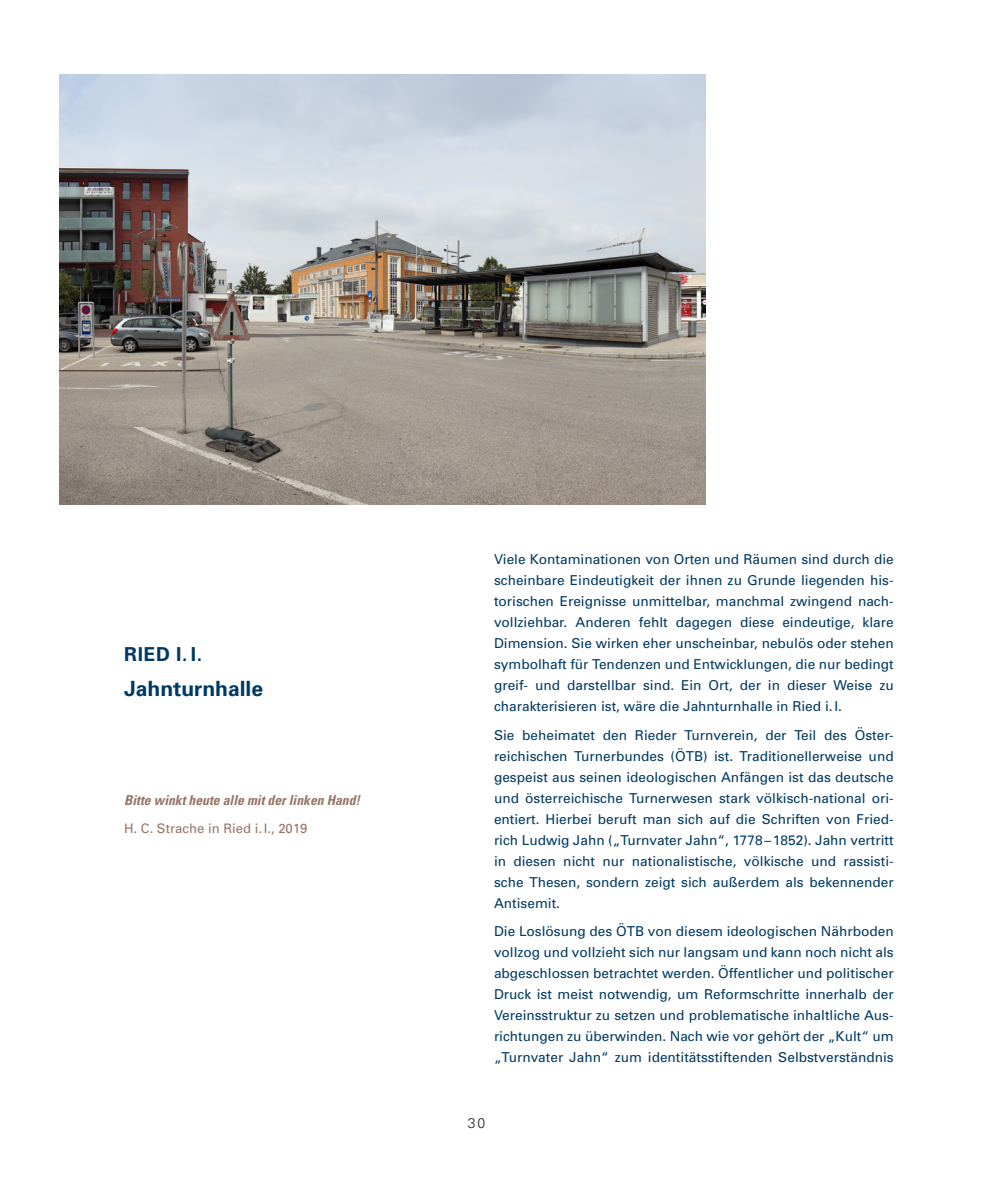
<style>
.page{position:relative;width:993px;height:1191px;background:#fff}
.page>*{position:absolute;margin:0;border:0;box-sizing:border-box;transform-origin:0 0}
.Titel_1{font:700 21px "Univers";color:#003a62}
.Ort{font:700 19.25px "Univers";color:#003a62}
.t1{font:300 14px "Univers";color:#231f20}
.Fließtext{font:13.65px/21px "Univers";color:#003a62;text-align:justify}
.Zitat{font:italic 700 condensed 13.65px "Univers";color:#957565}
.nameZitat{font:13.12px "Univers";color:#957565}
</style>
<div class="page">
<img style="left:60px;top:74px;width:644px;height:430px">
<p class="Ort" style="left:124px;top:641px;width:80px">RIED I. I.</p>
<p class="Titel_1" style="left:124px;top:675px;width:140px">Jahnturnhalle</p>
<p class="Zitat" style="left:124px;top:791px;width:237px">Bitte winkt heute alle mit der linken Hand!</p>
<p class="nameZitat" style="left:124px;top:820px;width:185px">H. C. Strache in Ried i.I., 2019</p>
<p class="Fließtext" style="left:494px;top:549px;width:401px">Viele Kontaminationen von Orten und Räumen sind durch die scheinbare Eindeutigkeit der ihnen zu Grunde liegenden his&shy;torischen Ereignisse unmittelbar, manchmal zwingend nach&shy;vollziehbar. Anderen fehlt dagegen diese eindeutige, klare Dimension. Sie wirken eher unscheinbar, nebulös oder stehen symbolhaft für Tendenzen und Entwicklungen, die nur bedingt greif- und darstellbar sind. Ein Ort, der in dieser Weise zu charakterisieren ist, wäre die Jahnturnhalle in Ried i.I.</p>
<p class="Fließtext" style="left:494px;top:724px;width:401px">Sie beheimatet den Rieder Turnverein, der Teil des Öster&shy;reichischen Turnerbundes (ÖTB) ist. Traditionellerweise und gespeist aus seinen ideologischen Anfängen ist das deutsche und österreichische Turnerwesen stark völkisch-national ori&shy;entiert. Hierbei beruft man sich auf die Schriften von Fried&shy;rich Ludwig Jahn („Turnvater Jahn“, 1778–1852). Jahn vertritt in diesen nicht nur nationalistische, völkische und rassisti&shy;sche Thesen, sondern zeigt sich außerdem als bekennender Antisemit.</p>
<p class="Fließtext" style="left:494px;top:920px;width:401px">Die Loslösung des ÖTB von diesem ideologischen Nährboden vollzog und vollzieht sich nur langsam und kann noch nicht als abgeschlossen betrachtet werden. Öffentlicher und politischer Druck ist meist notwendig, um Reformschritte innerhalb der Vereinsstruktur zu setzen und problematische inhaltliche Aus&shy;richtungen zu überwinden. Nach wie vor gehört der „Kult“ um „Turnvater Jahn“ zum identitätsstiftenden Selbstverständnis</p>
<p class="t1" style="left:467px;top:1114px;width:19px">30</p>
</div>
